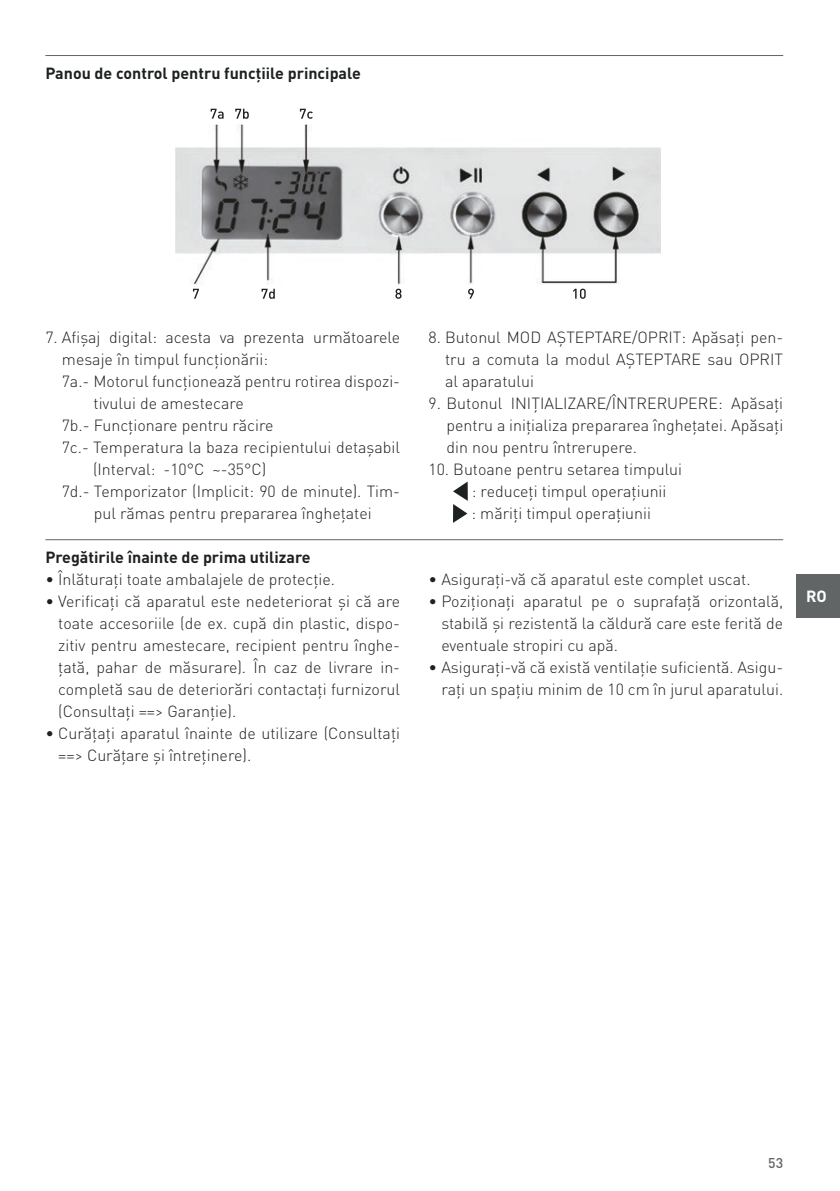
<style>
.page{position:relative;width:840px;height:1191px;background:#fff}
.page>*{position:absolute;margin:0;border:0;box-sizing:border-box;transform-origin:0 0}
.t1{font:300 16px/22px "DIN Pro";color:#1e2121;text-align:justify}
.t2{font:700 16px "DIN Pro";color:#1e2121}
.t3{font:700 16px "DIN Pro";color:#fff}
.t4{font:500 14px "DIN Pro";color:#626566}
</style>
<div class="page">
<div style="left:796px;top:574px;width:43px;height:43px;background:#626566"></div>
<hr style="left:45px;top:55px;width:737px;height:1px;background:#626566">
<img style="left:176px;top:124px;width:484px;height:160px">
<svg style="left:193px;top:289px;width:6px;height:10px"></svg>
<svg style="left:261px;top:289px;width:14px;height:10px"></svg>
<svg style="left:210px;top:109px;width:13px;height:10px"></svg>
<svg style="left:235px;top:109px;width:14px;height:10px"></svg>
<svg style="left:300px;top:109px;width:12px;height:10px"></svg>
<svg style="left:395px;top:289px;width:6px;height:10px"></svg>
<svg style="left:468px;top:289px;width:5px;height:10px"></svg>
<svg style="left:573px;top:289px;width:11px;height:10px"></svg>
<svg style="left:453px;top:482px;width:14px;height:41px"></svg>
<hr style="left:45px;top:539px;width:737px;height:1px;background:#626566">
<p class="t2" style="left:45px;top:60px;width:317px">Panou de control pentru funcțiile principale</p>
<p class="t1" style="left:45px;top:325px;width:356px">7. Afișaj digital: acesta va prezenta următoarele</p>
<p class="t1" style="left:62px;top:347px;width:207px">mesaje în timpul funcționării:</p>
<p class="t1" style="left:62px;top:369px;width:340px">7a.- Motorul funcționează pentru rotirea dispozi-</p>
<p class="t1" style="left:93px;top:391px;width:152px">tivului de amestecare</p>
<p class="t1" style="left:62px;top:413px;width:213px">7b.- Funcționare pentru răcire</p>
<p class="t1" style="left:62px;top:435px;width:340px">7c.- Temperatura la baza recipientului detașabil</p>
<p class="t1" style="left:93px;top:457px;width:175px">(Interval: -10°C ~-35°C)</p>
<p class="t1" style="left:62px;top:479px;width:340px">7d.- Temporizator (Implicit: 90 de minute). Tim-</p>
<p class="t1" style="left:94px;top:501px;width:279px">pul rămas pentru prepararea înghețatei</p>
<p class="t2" style="left:45px;top:544px;width:266px">Pregătirile înainte de prima utilizare</p>
<p class="t1" style="left:45px;top:567px;width:291px">• Înlăturați toate ambalajele de protecție.</p>
<p class="t1" style="left:58px;top:589px;width:343px;text-indent:-13px">• Verificați că aparatul este nedeteriorat și că are toate accesoriile (de ex. cupă din plastic, dispo&shy;zitiv pentru amestecare, recipient pentru înghe&shy;țată, pahar de măsurare). În caz de livrare in&shy;completă sau de deteriorări contactați furnizorul (Consultați ==&gt; Garanție).</p>
<p class="t1" style="left:58px;top:721px;width:343px;text-indent:-13px">• Curățați aparatul înainte de utilizare (Consultați ==&gt; Curățare și întreținere).</p>
<p class="t1" style="left:445px;top:325px;width:339px;text-indent:-17px">8. Butonul MOD AȘTEPTARE/OPRIT: Apăsați pen&shy;tru a comuta la modul AȘTEPTARE sau OPRIT al aparatului</p>
<p class="t1" style="left:446px;top:391px;width:338px;text-indent:-18px">9. Butonul INIȚIALIZARE/ÎNTRERUPERE: Apăsați pentru a inițializa prepararea înghețatei. Apăsați din nou pentru întrerupere.</p>
<p class="t1" style="left:471px;top:457px;width:212px;text-align:left;text-indent:-43px">10. Butoane pentru setarea timpului : reduceți timpul operațiunii<br>: măriți timpul operațiunii</p>
<p class="t1" style="left:428px;top:567px;width:323px">• Asigurați-vă că aparatul este complet uscat.</p>
<p class="t1" style="left:441px;top:589px;width:343px;text-indent:-13px">• Poziționați aparatul pe o suprafață orizontală, stabilă și rezistentă la căldură care este ferită de eventuale stropiri cu apă.</p>
<p class="t1" style="left:428px;top:655px;width:356px;text-align:right">• Asigurați-vă că există ventilație suficientă. Asigu&shy;rați un spațiu minim de 10 cm în jurul aparatului.</p>
<p class="t3" style="left:805px;top:583px;width:22px">RO</p>
<p class="t4" style="left:767px;top:1151px;width:16px">53</p>
</div>
